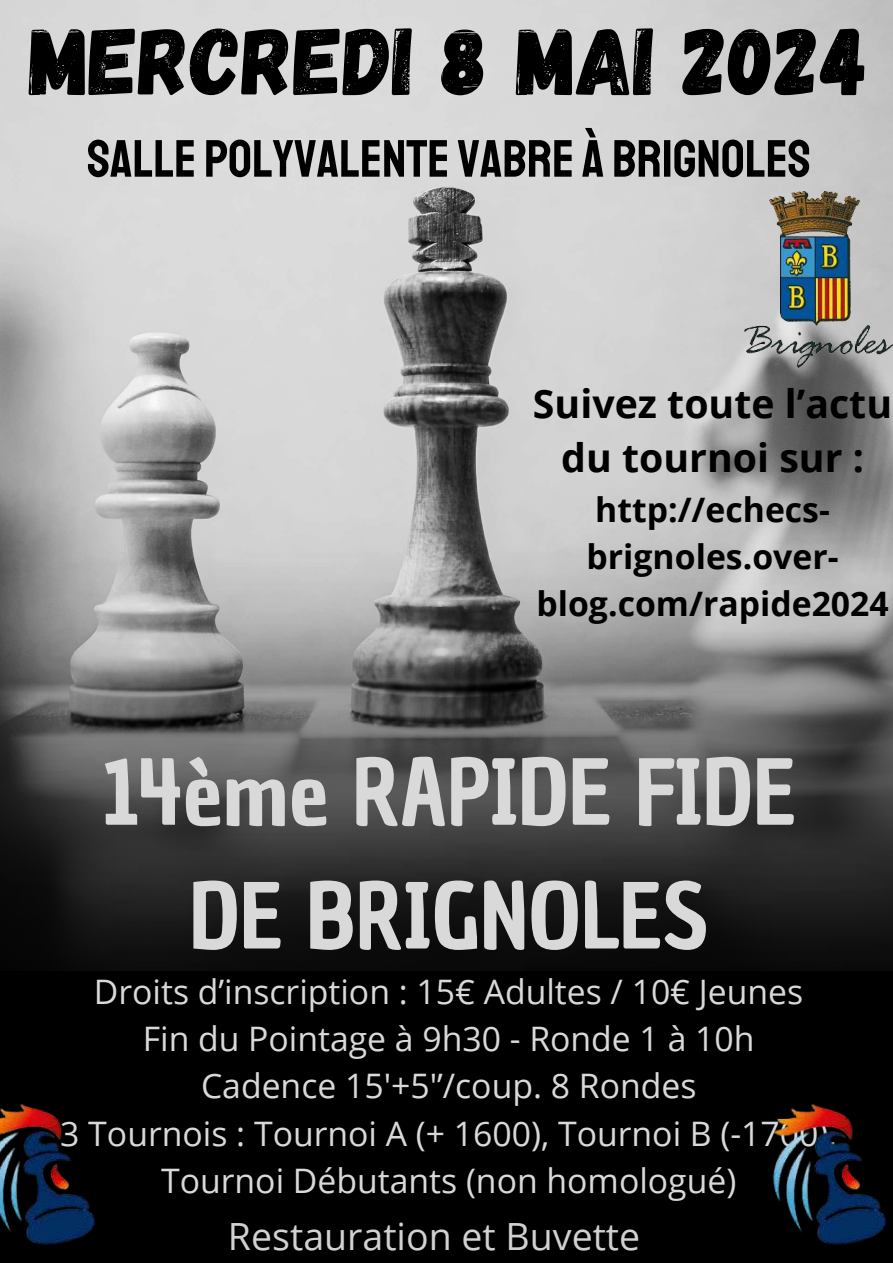
<style>
.page{position:relative;width:893px;height:1263px;background:#000}
.page>*{position:absolute;margin:0;border:0;box-sizing:border-box;transform-origin:0 0}
.t1{font:95.25px "Gagalin";color:#000}
.t2{font:88.5px/123.8px "Chau Philomene One";color:#d9d9d9;text-align:center}
.t3{font:52.5px "Staatliches";color:#000}
.t4{font:700 39.22px/54.8px "Open Sans";color:#000;text-align:center}
.t5{font:37.5px "Open Sans";color:#d1d1d1}
.t6{font:33.75px/47.2px "Open Sans";color:#d9d9d9;text-align:center}
.t7{font:700 33.75px/47px "Open Sans";color:#000;text-align:center}
</style>
<div class="page">
<img style="left:0;top:0;width:893px;height:532px">
<img style="left:0;top:532px;width:893px;height:439px">
<img style="left:0;top:1104px;width:96px;height:141px">
<img style="left:772px;top:1104px;width:115px;height:141px">
<img style="left:744px;top:192px;width:149px;height:175px">
<h1 class="t1" style="left:30px;top:-1px;width:840px">MERCREDI 8 MAI 2024</h1>
<h3 class="t3" style="left:87px;top:127px;width:725px">SALLE POLYVALENTE VABRE à BRIGNOLES</h3>
<p class="t4" style="left:533px;top:375px;width:361px">Suivez toute l’actu du tournoi sur :</p>
<p class="t7" style="left:536px;top:485px;width:354px">http://echecs&shy;brignoles.over&shy;blog.com/rapide2024</p>
<h2 class="t2" style="left:102px;top:732px;width:695px">14ème RAPIDE FIDE<br>DE BRIGNOLES</h2>
<p class="t6" style="left:60px;top:967px;width:778px">Droits d’inscription : 15€ Adultes / 10€ Jeunes<br>Fin du Pointage à 9h30 - Ronde 1 à 10h<br>Cadence 15'+5'’/coup. 8 Rondes<br>3 Tournois : Tournoi A (+ 1600), Tournoi B (-1700), Tournoi Débutants (non homologué)</p>
<p class="t5" style="left:228px;top:1210px;width:414px">Restauration et Buvette</p>
</div>
